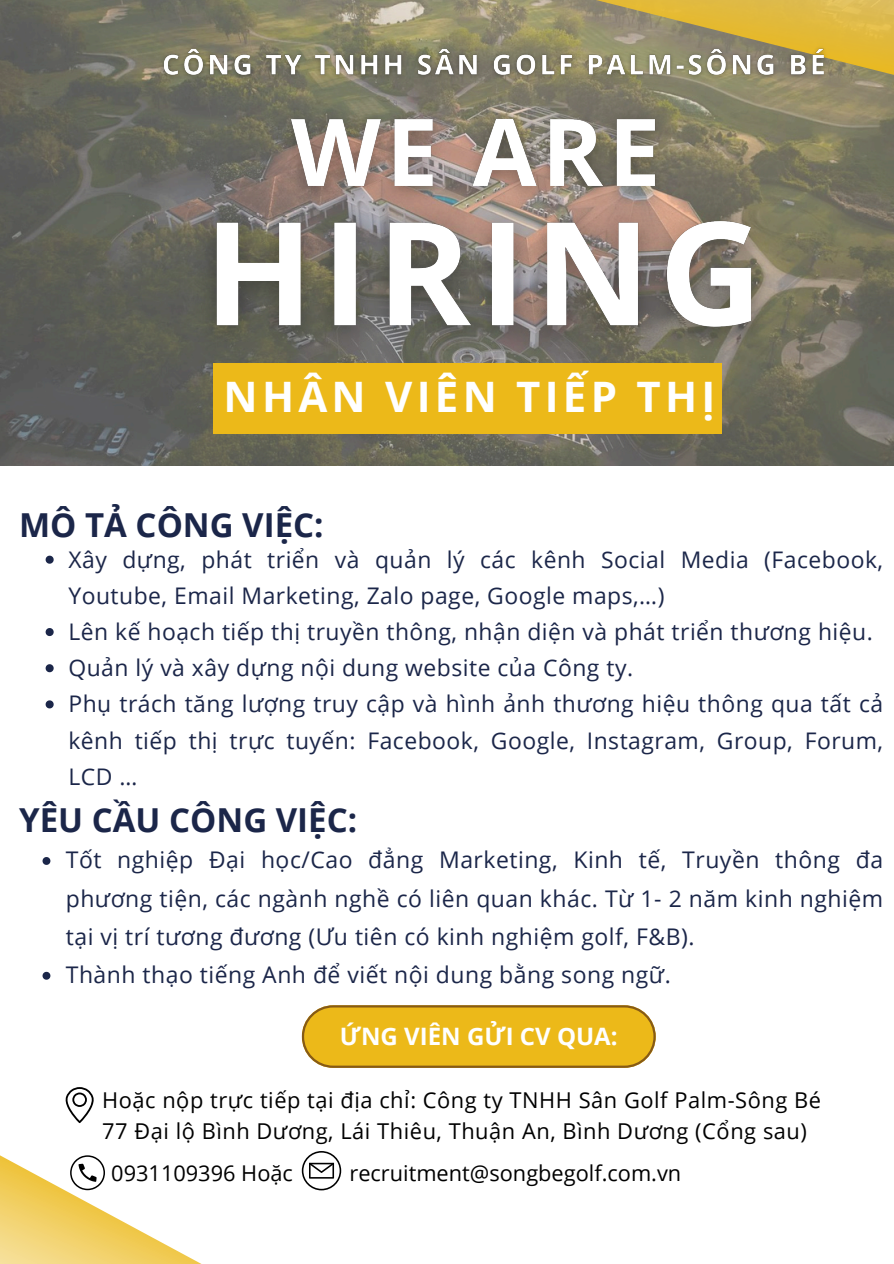
<style>
.page{position:relative;width:894px;height:1264px;background:#fff}
.page>*{position:absolute;margin:0;border:0;box-sizing:border-box;transform-origin:0 0}
.t1{font:700 42px "Open Sans";letter-spacing:.1em;color:#fff}
.t2{font:700 33px "Open Sans";color:#1b2649}
.t3{font:700 24px "Open Sans";color:#fff}
.t4{font:22.95px/38.2px "Open Sans";letter-spacing:.02em;color:#1b2649;text-align:justify}
.t5{font:22.8px/36.2px "Open Sans";letter-spacing:.02em;color:#1b2649}
.t6{font:21.75px "Open Sans";letter-spacing:.025em;color:#000}
.t7{font:21.75px "Open Sans";color:#000}
</style>
<div class="page">
<img style="left:0;top:0;width:893px;height:465px">
<svg style="left:334px;top:0;width:559px;height:89px;background:#b4a15f"></svg>
<div style="left:214px;top:363px;width:508px;height:70px;background:#ecb919"></div>
<svg style="left:0;top:1034px;width:395px;height:229px"></svg>
<img style="left:267px;top:87px;width:412px;height:85px">
<img style="left:181px;top:172px;width:607px;height:196px">
<img style="left:156px;top:41px;width:676px;height:43px">
<svg style="left:46px;top:555px;width:8px;height:8px"></svg>
<svg style="left:46px;top:628px;width:8px;height:8px"></svg>
<svg style="left:46px;top:664px;width:8px;height:8px"></svg>
<svg style="left:46px;top:700px;width:8px;height:8px"></svg>
<svg style="left:43px;top:857px;width:7px;height:7px"></svg>
<svg style="left:43px;top:971px;width:7px;height:8px"></svg>
<svg style="left:302px;top:1005px;width:353px;height:62px;background:#e5b520"></svg>
<svg style="left:302px;top:1150px;width:39px;height:40px"></svg>
<svg style="left:66px;top:1087px;width:28px;height:36px"></svg>
<svg style="left:70px;top:1155px;width:35px;height:35px"></svg>
<p class="t1" style="left:223px;top:367px;width:493px">NHÂN VIÊN TIẾP THỊ</p>
<p class="t2" style="left:19px;top:501px;width:306px">MÔ TẢ CÔNG VIỆC:</p>
<h3 class="t5" style="left:68px;top:541px;width:816px">Xây dựng, phát triển và quản lý các kênh Social Media (Facebook,<br>Youtube, Email Marketing, Zalo page, Google maps,…)</h3>
<h4 class="t5" style="left:68px;top:613px;width:805px">Lên kế hoạch tiếp thị truyền thông, nhận diện và phát triển thương hiệu.</h4>
<p class="t5" style="left:68px;top:649px;width:566px">Quản lý và xây dựng nội dung website của Công ty.</p>
<p class="t5" style="left:68px;top:685px;width:816px;text-align:justify">Phụ trách tăng lượng truy cập và hình ảnh thương hiệu thông qua tất cả kênh tiếp thị trực tuyến: Facebook, Google, Instagram, Group, Forum, LCD …</p>
<p class="t2" style="left:19px;top:797px;width:339px">YÊU CẦU CÔNG VIỆC:</p>
<p class="t4" style="left:66px;top:840px;width:818px">Tốt nghiệp Đại học/Cao đẳng Marketing, Kinh tế, Truyền thông đa phương tiện, các ngành nghề có liên quan khác. Từ 1- 2 năm kinh nghiệm tại vị trí tương đương (Ưu tiên có kinh nghiệm golf, F&amp;B).</p>
<h4 class="t4" style="left:66px;top:955px;width:606px">Thành thạo tiếng Anh để viết nội dung bằng song ngữ.</h4>
<p class="t3" style="left:340px;top:1019px;width:279px">ỨNG VIÊN GỬI CV QUA:</p>
<h6 class="t6" style="left:102px;top:1085px;width:720px">Hoặc nộp trực tiếp tại địa chỉ: Công ty TNHH Sân Golf Palm-Sông Bé</h6>
<p class="t6" style="left:102px;top:1115px;width:706px">77 Đại lộ Bình Dương, Lái Thiêu, Thuận An, Bình Dương (Cổng sau)</p>
<p class="t7" style="left:111px;top:1158px;width:183px">0931109396 Hoặc</p>
<p class="t7" style="left:349px;top:1158px;width:333px">recruitment@songbegolf.com.vn</p>
</div>
